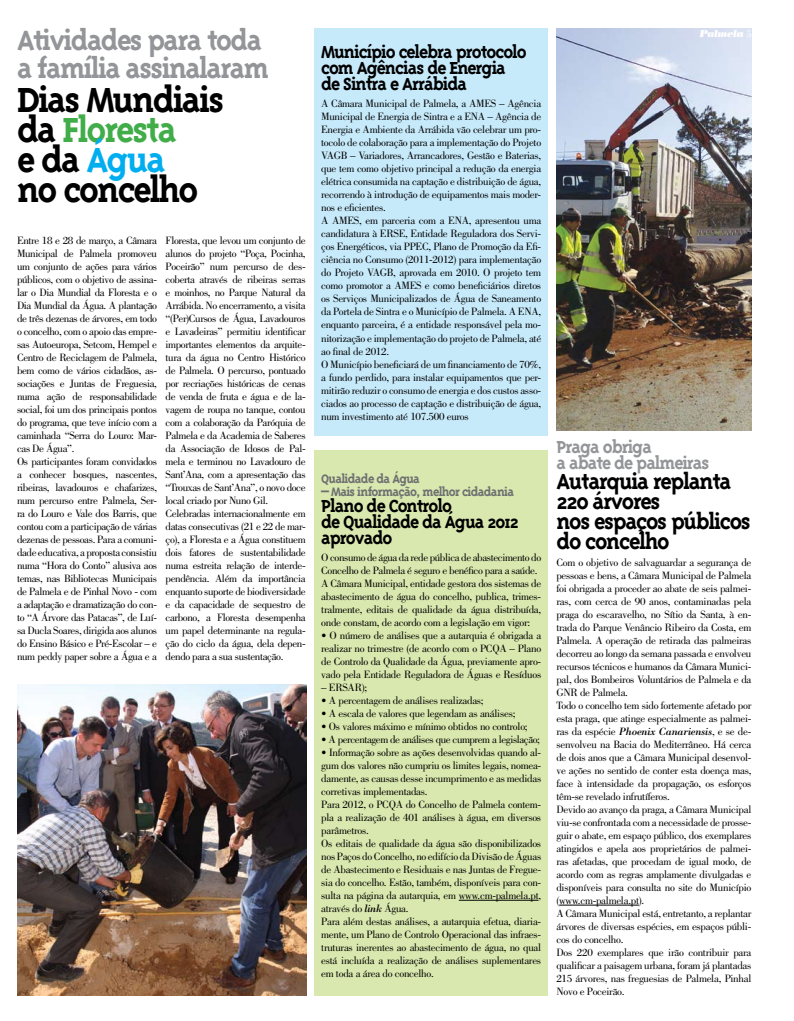
<style>
.page{position:relative;width:794px;height:1021px;background:#fff}
.page>*{position:absolute;margin:0;border:0;box-sizing:border-box;transform-origin:0 0}
.t1{font:700 40px/30px "Triplex Serif";letter-spacing:-.05em;color:#000}
.t2{font:700 32px/28px "Triplex Serif";letter-spacing:-.05em;color:#939598}
.t3{font:700 25px/20px "Triplex Serif";letter-spacing:-.05em;color:#000}
.t4{font:700 20px/16px "Triplex Serif";letter-spacing:-.05em;color:#000}
.t5{font:700 20px/16px "Triplex Serif";letter-spacing:-.05em;color:#939598}
.t6{font:700 14px "Triplex Serif";letter-spacing:-.05em;color:#6d6f71}
.t7{font:11px/13px "Bodoni Std";letter-spacing:-.025em;color:#000}
.t8{font:italic 10px "Bodoni Std Poster";letter-spacing:-.035em;color:#fff}
.s1{color:#41ad49}
.s2{color:#00aeef}
.s3{font-style:italic}
.s4{font-family:"Bodoni Std";font-style:normal}
</style>
<div class="page">
<img style="left:556px;top:28px;width:195px;height:402px">
<div style="left:314px;top:28px;width:234px;height:408px;background:#c7eafb"></div>
<div style="left:314px;top:450px;width:234px;height:545px;background:#d9e8ae"></div>
<hr style="left:459px;top:900px;width:79px;height:1px;background:#000">
<hr style="left:559px;top:904px;width:80px;height:1px;background:#000">
<img style="left:17px;top:684px;width:290px;height:311px">
<h2 class="t2" style="left:17px;top:26px;width:254px">Atividades para toda a família assinalaram</h2>
<h1 class="t1" style="left:17px;top:84px;width:209px">Dias Mundiais da <span class="s1">Floresta<br></span>e da <span class="s2">Água<br></span>no concelho</h1>
<p class="t7" style="left:17px;top:234px;width:142px">Entre 18 e 28 de março, a Câmara<br>Municipal de Palmela promoveu um conjunto de ações para vários públicos, com o objetivo de assina&shy;lar o Dia Mundial da Floresta e o<br>Dia Mundial da Água. A plantação de três dezenas de árvores, em todo o concelho, com o apoio das empre&shy;sas Autoeuropa, Setcom, Hempel e<br>Centro de Reciclagem de Palmela, bem como de vários cidadãos, as&shy;sociações e Juntas de Freguesia, numa ação de responsabilidade social, foi um dos principais pontos do programa, que teve início com a caminhada “Serra do Louro: Mar&shy;cas De Água”.<br>Os participantes foram convidados a conhecer bosques, nascentes, ribeiras, lavadouros e chafarizes, num percurso entre Palmela, Ser&shy;ra do Louro e Vale dos Barris, que contou com a participação de várias dezenas de pessoas. Para a comuni&shy;dade educativa, a proposta consistiu numa “Hora do Conto” alusiva aos temas, nas Bibliotecas Municipais de Palmela e de Pinhal Novo - com a adaptação e dramatização do con&shy;to “A Árvore das Patacas”, de Luí&shy;sa Ducla Soares, dirigida aos alunos do Ensino Básico e Pré-Escolar – e num peddy paper sobre a Água e a</p>
<p class="t7" style="left:166px;top:234px;width:142px">Floresta, que levou um conjunto de alunos do projeto “Poça, Pocinha,<br>Poceirão” num percurso de des&shy;coberta através de ribeiras serras e moinhos, no Parque Natural da<br>Arrábida. No encerramento, a visita “(Per)Cursos de Água, Lavadouros e Lavadeiras” permitiu identificar importantes elementos da arquite&shy;tura da água no Centro Histórico de Palmela. O percurso, pontuado por recriações históricas de cenas de venda de fruta e água e de la&shy;vagem de roupa no tanque, contou com a colaboração da Paróquia de<br>Palmela e da Academia de Saberes da Associação de Idosos de Pal&shy;mela e terminou no Lavadouro de<br>Sant’Ana, com a apresentação das “Trouxas de Sant’Ana”, o novo doce local criado por Nuno Gil.<br>Celebradas internacionalmente em datas consecutivas (21 e 22 de mar&shy;ço), a Floresta e a Água constituem dois fatores de sustentabilidade numa estreita relação de interde&shy;pendência. Além da importância enquanto suporte de biodiversidade e da capacidade de sequestro de carbono, a Floresta desempenha um papel determinante na regula&shy;ção do ciclo da água, dela depen&shy;dendo para a sua sustentação.</p>
<h3 class="t4" style="left:321px;top:44px;width:207px">Município celebra protocolo com Agências de Energia de Sintra e Arrábida</h3>
<p class="t7" style="left:321px;top:97px;width:222px">A Câmara Municipal de Palmela, a AMES – Agência Municipal de Energia de Sintra e a ENA – Agência de Energia e Ambiente da Arrábida vão celebrar um pro&shy;tocolo de colaboração para a implementação do Projeto VAGB – Variadores, Arrancadores, Gestão e Baterias, que tem como objetivo principal a redução da energia elétrica consumida na captação e distribuição de água, recorrendo à introdução de equipamentos mais moder&shy;nos e eficientes.<br>A AMES, em parceria com a ENA, apresentou uma candidatura à ERSE, Entidade Reguladora dos Servi&shy;ços Energéticos, via PPEC, Plano de Promoção da Efi&shy;ciência no Consumo (2011-2012) para implementação do Projeto VAGB, aprovada em 2010. O projeto tem como promotor a AMES e como beneficiários diretos os Serviços Municipalizados de Água de Saneamento da Portela de Sintra e o Município de Palmela. A ENA, enquanto parceira, é a entidade responsável pela mo&shy;nitorização e implementação do projeto de Palmela, até ao final de 2012.<br>O Município beneficiará de um financiamento de 70%, a fundo perdido, para instalar equipamentos que per&shy;mitirão reduzir o consumo de energia e dos custos asso&shy;ciados ao processo de captação e distribuição de água, num investimento até 107.500 euros</p>
<p class="t6" style="left:321px;top:470px;width:100px">Qualidade da Água</p>
<p class="t6" style="left:321px;top:483px;width:194px">– Mais informação, melhor cidadania</p>
<h3 class="t4" style="left:321px;top:497px;width:199px">Plano de Controlo<br>de Qualidade da Água 2012 aprovado</h3>
<p class="t7" style="left:321px;top:551px;width:221px">O consumo de água da rede pública de abastecimento do Concelho de Palmela é seguro e benéfico para a saúde.<br>A Câmara Municipal, entidade gestora dos sistemas de abastecimento de água do concelho, publica, trimes&shy;tralmente, editais de qualidade da água distribuída, onde constam, de acordo com a legislação em vigor:</p>
<p class="t7" style="left:321px;top:629px;width:222px;text-align:justify">• O número de análises que a autarquia é obrigada a realizar no trimestre (de acordo com o PCQA – Plano de Controlo da Qualidade da Água, previamente apro&shy;vado pela Entidade Reguladora de Águas e Resíduos</p>
<p class="t7" style="left:321px;top:681px;width:48px">– ERSAR);</p>
<p class="t7" style="left:321px;top:694px;width:164px">• A percentagem de análises realizadas;</p>
<p class="t7" style="left:321px;top:707px;width:196px">• A escala de valores que legendam as análises;</p>
<p class="t7" style="left:321px;top:720px;width:208px">• Os valores máximo e mínimo obtidos no controlo;</p>
<p class="t7" style="left:321px;top:733px;width:220px">• A percentagem de análises que cumprem a legislação;</p>
<p class="t7" style="left:321px;top:746px;width:222px">• Informação sobre as ações desenvolvidas quando al&shy;gum dos valores não cumpriu os limites legais, nomea&shy;damente, as causas desse incumprimento e as medidas corretivas implementadas.<br>Para 2012, o PCQA do Concelho de Palmela contem&shy;pla a realização de 401 análises à água, em diversos parâmetros.<br>Os editais de qualidade da água são disponibilizados nos Paços do Concelho, no edifício da Divisão de Águas de Abastecimento e Residuais e nas Juntas de Fregue&shy;sia do concelho. Estão, também, disponíveis para con&shy;sulta na página da autarquia, em www.cm-palmela.pt, através do <span class="s3">link</span> Água.<br>Para além destas análises, a autarquia efetua, diaria&shy;mente, um Plano de Controlo Operacional das infraes&shy;truturas inerentes ao abastecimento de água, no qual está incluída a realização de análises suplementares em toda a área do concelho.</p>
<p class="t8" style="left:700px;top:28px;width:53px">Palmela <span class="s4">5</span></p>
<h3 class="t5" style="left:556px;top:438px;width:155px">Praga obriga<br>a abate de palmeiras</h3>
<h3 class="t3" style="left:556px;top:471px;width:196px">Autarquia replanta<br>220 árvores<br>nos espaços públicos do concelho</h3>
<p class="t7" style="left:556px;top:556px;width:197px">Com o objetivo de salvaguardar a segurança de pessoas e bens, a Câmara Municipal de Palmela foi obrigada a proceder ao abate de seis palmei&shy;ras, com cerca de 90 anos, contaminadas pela praga do escaravelho, no Sítio da Santa, à en&shy;trada do Parque Venâncio Ribeiro da Costa, em Palmela. A operação de retirada das palmeiras decorreu ao longo da semana passada e envolveu recursos técnicos e humanos da Câmara Munici&shy;pal, dos Bombeiros Voluntários de Palmela e da GNR de Palmela.<br>Todo o concelho tem sido fortemente afetado por esta praga, que atinge especialmente as palmei&shy;ras da espécie <span class="s3">Phoenix Canariensis</span>, e se de&shy;senvolveu na Bacia do Mediterrâneo. Há cerca de dois anos que a Câmara Municipal desenvol&shy;ve ações no sentido de conter esta doença mas, face à intensidade da propagação, os esforços têm-se revelado infrutíferos.<br>Devido ao avanço da praga, a Câmara Municipal viu-se confrontada com a necessidade de prosse&shy;guir o abate, em espaço público, dos exemplares atingidos e apela aos proprietários de palmei&shy;ras afetadas, que procedam de igual modo, de acordo com as regras amplamente divulgadas e disponíveis para consulta no site do Município (www.cm-palmela.pt).<br>A Câmara Municipal está, entretanto, a replantar árvores de diversas espécies, em espaços públi&shy;cos do concelho.<br>Dos 220 exemplares que irão contribuir para qualificar a paisagem urbana, foram já plantadas 215 árvores, nas freguesias de Palmela, Pinhal Novo e Poceirão.</p>
</div>
